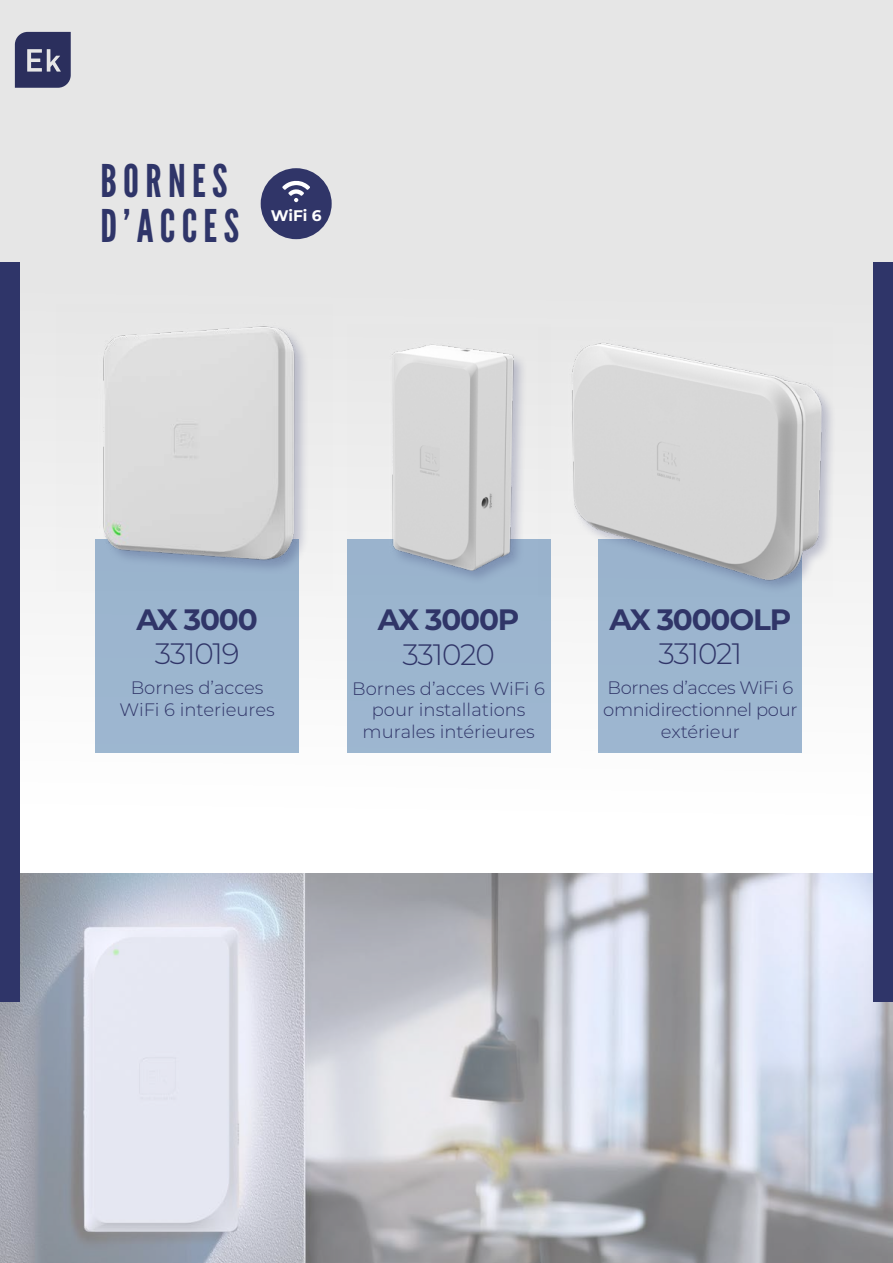
<style>
.page{position:relative;width:893px;height:1263px;background:#fff}
.page>*{position:absolute;margin:0;border:0;box-sizing:border-box;transform-origin:0 0}
.t1{font:45px/45.5px "League Gothic";letter-spacing:.14em;color:#2f3569}
.t2{font:700 29.4px "Montserrat";letter-spacing:-.04em;color:#303568}
.t3{font:300 29.4px "Montserrat";letter-spacing:-.04em;color:#303568}
.t4{font:300 18px/21.6px "Montserrat";color:#303568;text-align:center}
.t5{font:300 18px/21.6px "Montserrat";letter-spacing:-.02em;color:#303568;text-align:center}
.t6{font:700 15.3px "Montserrat";color:#fff}
</style>
<div class="page">
<div style="left:0;top:0;width:893px;height:880px;background:linear-gradient(to bottom,#dedede,#fff)"></div>
<div style="left:96px;top:539px;width:203px;height:214px;background:#9cb6cf"></div>
<div style="left:347px;top:539px;width:203px;height:214px;background:#9cb6cf"></div>
<div style="left:598px;top:539px;width:204px;height:214px;background:#9cb6cf"></div>
<img style="left:57px;top:305px;width:275px;height:286px">
<img style="left:347px;top:325px;width:203px;height:254px">
<img style="left:539px;top:328px;width:293px;height:268px">
<div style="left:261px;top:168px;width:71px;height:71px;background:#303568;border-radius:50%"></div>
<svg style="left:282px;top:180px;width:28px;height:22px"></svg>
<svg style="left:0;top:873px;width:893px;height:390px;background:#bec0c9"></svg>
<div style="left:873px;top:262px;width:20px;height:739px;background:#2f3569"></div>
<div style="left:0;top:262px;width:20px;height:739px;background:#2f3569"></div>
<h1 class="t1" style="left:101px;top:158px;width:140px">BORNES<br>D’ACCES</h1>
<p class="t6" style="left:271px;top:204px;width:52px">WiFi 6</p>
<h2 class="t2" style="left:137px;top:598px;width:123px">AX 3000</h2>
<h2 class="t3" style="left:155px;top:634px;width:86px">331019</h2>
<p class="t4" style="left:120px;top:677px;width:157px">Bornes d’acces<br>WiFi 6 interieures</p>
<h2 class="t2" style="left:378px;top:599px;width:143px">AX 3000P</h2>
<h2 class="t3" style="left:402px;top:634px;width:94px">331020</h2>
<p class="t4" style="left:352px;top:677px;width:194px">Bornes d’acces WiFi 6 pour installations murales intérieures</p>
<h2 class="t2" style="left:609px;top:598px;width:183px">AX 3000OLP</h2>
<h2 class="t3" style="left:658px;top:634px;width:85px">331021</h2>
<p class="t5" style="left:603px;top:677px;width:196px">Bornes d’acces WiFi 6 omnidirectionnel pour extérieur</p>
</div>
